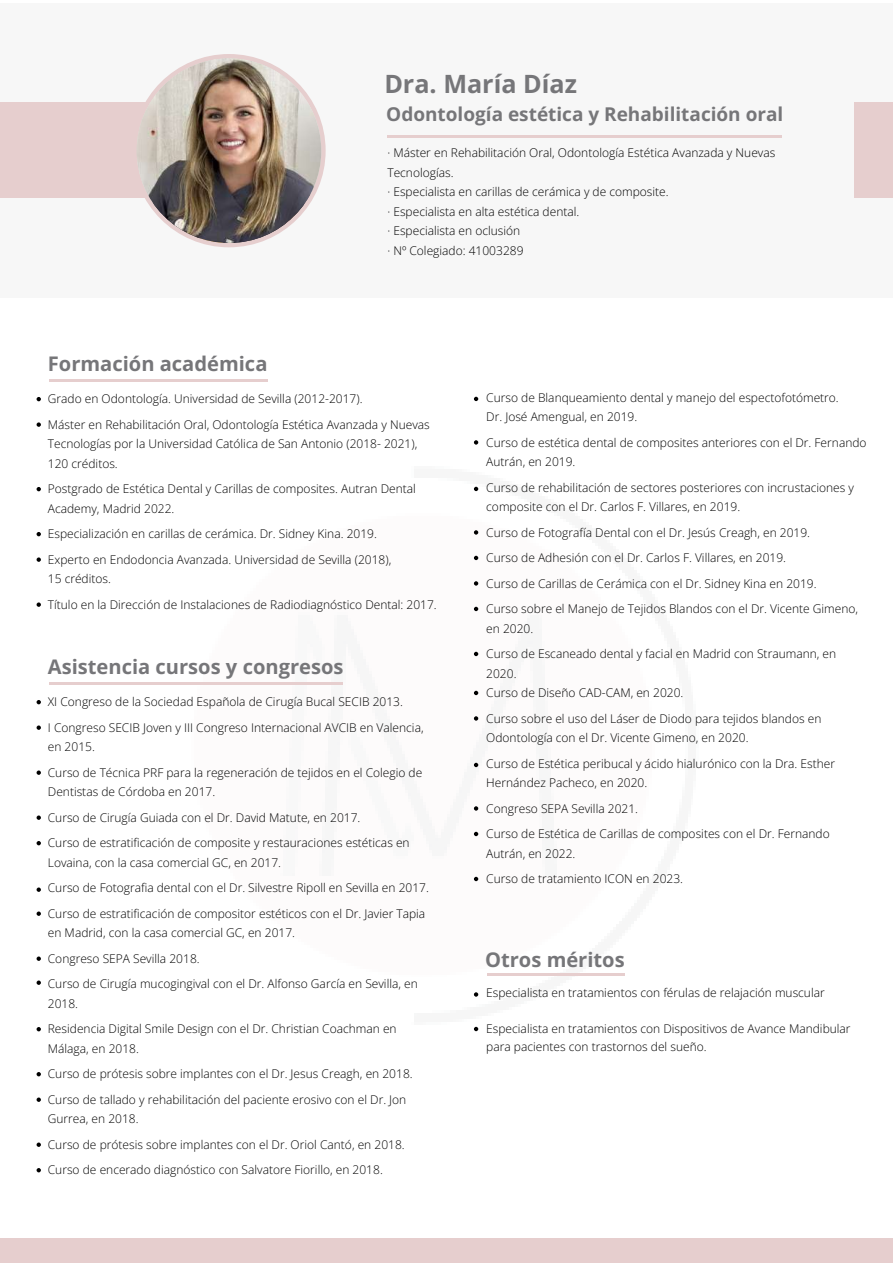
<style>
.page{position:relative;width:893px;height:1263px;background:#fff}
.page>*{position:absolute;margin:0;border:0;box-sizing:border-box;transform-origin:0 0}
.t1{font:700 25.2px "Open Sans";color:#767679}
.t2{font:700 20.1px "Open Sans";color:#767679}
.t3{font:700 19.05px "Open Sans";color:#767679}
.t4{font:300 12px/25.5px "Open Sans";color:#000}
</style>
<div class="page">
<div style="left:0;top:3px;width:893px;height:295px;background:#f7f7f7"></div>
<div style="left:0;top:102px;width:244px;height:96px;background:#e6cece"></div>
<div style="left:855px;top:102px;width:38px;height:96px;background:#e6cece"></div>
<div style="left:0;top:1238px;width:893px;height:25px;background:#e6cece"></div>
<hr style="left:387px;top:135px;width:395px;height:3px;background:#e6cece">
<div style="left:132px;top:54px;width:194px;height:193px;background:#e6cece;border-radius:50%"></div>
<img style="left:137px;top:58px;width:184px;height:185px;border-radius:92px">
<hr style="left:487px;top:973px;width:137px;height:3px;background:#e6cece">
<hr style="left:49px;top:379px;width:219px;height:2px;background:#e6cece">
<svg style="left:37px;top:397px;width:4px;height:4px"></svg>
<svg style="left:37px;top:422px;width:4px;height:5px"></svg>
<svg style="left:37px;top:487px;width:4px;height:4px"></svg>
<svg style="left:37px;top:532px;width:4px;height:4px"></svg>
<svg style="left:37px;top:557px;width:4px;height:5px"></svg>
<svg style="left:37px;top:602px;width:4px;height:5px"></svg>
<hr style="left:49px;top:682px;width:294px;height:2px;background:#e6cece">
<svg style="left:37px;top:700px;width:4px;height:4px"></svg>
<svg style="left:37px;top:725px;width:4px;height:5px"></svg>
<svg style="left:37px;top:770px;width:4px;height:5px"></svg>
<svg style="left:37px;top:815px;width:4px;height:5px"></svg>
<svg style="left:37px;top:841px;width:4px;height:4px"></svg>
<svg style="left:37px;top:887px;width:4px;height:5px"></svg>
<svg style="left:37px;top:911px;width:4px;height:5px"></svg>
<svg style="left:37px;top:956px;width:4px;height:5px"></svg>
<svg style="left:37px;top:980px;width:4px;height:5px"></svg>
<svg style="left:37px;top:1027px;width:4px;height:4px"></svg>
<svg style="left:37px;top:1072px;width:4px;height:4px"></svg>
<svg style="left:37px;top:1097px;width:4px;height:5px"></svg>
<svg style="left:37px;top:1142px;width:4px;height:5px"></svg>
<svg style="left:37px;top:1168px;width:4px;height:4px"></svg>
<svg style="left:474px;top:992px;width:4px;height:5px"></svg>
<svg style="left:474px;top:1027px;width:4px;height:4px"></svg>
<svg style="left:474px;top:397px;width:4px;height:4px"></svg>
<svg style="left:474px;top:440px;width:4px;height:5px"></svg>
<svg style="left:474px;top:487px;width:4px;height:4px"></svg>
<svg style="left:474px;top:530px;width:4px;height:5px"></svg>
<svg style="left:474px;top:556px;width:4px;height:4px"></svg>
<svg style="left:474px;top:581px;width:4px;height:5px"></svg>
<svg style="left:474px;top:607px;width:4px;height:4px"></svg>
<svg style="left:474px;top:652px;width:4px;height:4px"></svg>
<svg style="left:474px;top:691px;width:4px;height:4px"></svg>
<svg style="left:474px;top:716px;width:4px;height:5px"></svg>
<svg style="left:474px;top:763px;width:4px;height:4px"></svg>
<svg style="left:474px;top:806px;width:4px;height:5px"></svg>
<svg style="left:474px;top:832px;width:4px;height:4px"></svg>
<svg style="left:474px;top:877px;width:4px;height:4px"></svg>
<h1 class="t1" style="left:384px;top:66px;width:194px">Dra. María Díaz</h1>
<h3 class="t3" style="left:386px;top:100px;width:399px">Odontología estética y Rehabilitación oral</h3>
<h2 class="t2" style="left:48px;top:349px;width:221px">Formación académica</h2>
<p class="t4" style="left:387px;top:143px;width:389px;line-height:19.5px">· Máster en Rehabilitación Oral, Odontología Estética Avanzada y Nuevas Tecnologías.<br>· Especialista en carillas de cerámica y de composite.<br>· Especialista en alta estética dental.<br>· Especialista en oclusión<br>· Nº Colegiado: 41003289</p>
<p class="t4" style="left:48px;top:386px;width:383px">Grado en Odontología. Universidad de Sevilla (2012-2017).<br>Máster en Rehabilitación Oral, Odontología Estética Avanzada y Nuevas</p>
<p class="t4" style="left:48px;top:434px;width:371px;line-height:19.5px">Tecnologías por la Universidad Católica de San Antonio (2018- 2021),<br>120 créditos.</p>
<p class="t4" style="left:48px;top:479px;width:369px;line-height:19.5px">Postgrado de Estética Dental y Carillas de composites. Autran Dental<br>Academy, Madrid 2022.</p>
<p class="t4" style="left:48px;top:521px;width:345px">Especialización en carillas de cerámica. Dr. Sidney Kina. 2019.<br>Experto en Endodoncia Avanzada. Universidad de Sevilla (2018),</p>
<p class="t4" style="left:48px;top:566px;width:390px">15 créditos.<br>Título en la Dirección de Instalaciones de Radiodiagnóstico Dental: 2017.</p>
<h2 class="t2" style="left:48px;top:652px;width:297px">Asistencia cursos y congresos</h2>
<p class="t4" style="left:48px;top:689px;width:377px">XI Congreso de la Sociedad Española de Cirugía Bucal SECIB 2013.<br>I Congreso SECIB Joven y III Congreso Internacional AVCIB en Valencia,</p>
<p class="t4" style="left:48px;top:734px;width:376px">en 2015.<br>Curso de Técnica PRF para la regeneración de tejidos en el Colegio de</p>
<p class="t4" style="left:48px;top:779px;width:363px">Dentistas de Córdoba en 2017.<br>Curso de Cirugía Guiada con el Dr. David Matute, en 2017.<br>Curso de estratificación de composite y restauraciones estéticas en</p>
<p class="t4" style="left:48px;top:849px;width:383px">Lovaina, con la casa comercial GC, en 2017.<br>Curso de Fotografia dental con el Dr. Silvestre Ripoll en Sevilla en 2017.<br>Curso de estratificación de compositor estéticos con el Dr. Javier Tapia</p>
<p class="t4" style="left:48px;top:920px;width:371px">en Madrid, con la casa comercial GC, en 2017.<br>Congreso SEPA Sevilla 2018.<br>Curso de Cirugía mucogingival con el Dr. Alfonso García en Sevilla, en</p>
<p class="t4" style="left:48px;top:990px;width:350px">2018.<br>Residencia Digital Smile Design con el Dr. Christian Coachman en</p>
<p class="t4" style="left:48px;top:1035px;width:366px">Málaga, en 2018.<br>Curso de prótesis sobre implantes con el Dr. Jesus Creagh, en 2018.<br>Curso de tallado y rehabilitación del paciente erosivo con el Dr. Jon</p>
<p class="t4" style="left:48px;top:1106px;width:358px">Gurrea, en 2018.<br>Curso de prótesis sobre implantes con el Dr. Oriol Cantó, en 2018.<br>Curso de encerado diagnóstico con Salvatore Fiorillo, en 2018.</p>
<p class="t4" style="left:486px;top:387px;width:354px;line-height:19.5px">Curso de Blanqueamiento dental y manejo del espectofotómetro.<br>Dr. José Amengual, en 2019.</p>
<p class="t4" style="left:486px;top:432px;width:382px;line-height:19.5px">Curso de estética dental de composites anteriores con el Dr. Fernando<br>Autrán, en 2019.</p>
<p class="t4" style="left:486px;top:477px;width:369px;line-height:19.5px">Curso de rehabilitación de sectores posteriores con incrustaciones y composite con el Dr. Carlos F. Villares, en 2019.</p>
<p class="t4" style="left:486px;top:519px;width:373px">Curso de Fotografía Dental con el Dr. Jesús Creagh, en 2019.<br>Curso de Adhesión con el Dr. Carlos F. Villares, en 2019.<br>Curso de Carillas de Cerámica con el Dr. Sidney Kina en 2019.<br>Curso sobre el Manejo de Tejidos Blandos con el Dr. Vicente Gimeno,</p>
<p class="t4" style="left:486px;top:615px;width:351px">en 2020.<br>Curso de Escaneado dental y facial en Madrid con Straumann, en</p>
<p class="t4" style="left:486px;top:663px;width:199px;line-height:19.5px">2020.<br>Curso de Diseño CAD-CAM, en 2020.</p>
<p class="t4" style="left:486px;top:708px;width:337px;line-height:19.5px">Curso sobre el uso del Láser de Diodo para tejidos blandos en<br>Odontología con el Dr. Vicente Gimeno, en 2020.</p>
<p class="t4" style="left:486px;top:753px;width:350px;line-height:19.5px">Curso de Estética peribucal y ácido hialurónico con la Dra. Esther<br>Hernández Pacheco, en 2020.</p>
<p class="t4" style="left:486px;top:795px;width:345px">Congreso SEPA Sevilla 2021.<br>Curso de Estética de Carillas de composites con el Dr. Fernando</p>
<p class="t4" style="left:486px;top:840px;width:198px">Autrán, en 2022.<br>Curso de tratamiento ICON en 2023.</p>
<h2 class="t2" style="left:485px;top:945px;width:141px">Otros méritos</h2>
<p class="t4" style="left:486px;top:980px;width:340px">Especialista en tratamientos con férulas de relajación muscular</p>
<p class="t4" style="left:486px;top:1020px;width:366px;line-height:18px">Especialista en tratamientos con Dispositivos de Avance Mandibular para pacientes con trastornos del sueño.</p>
</div>
